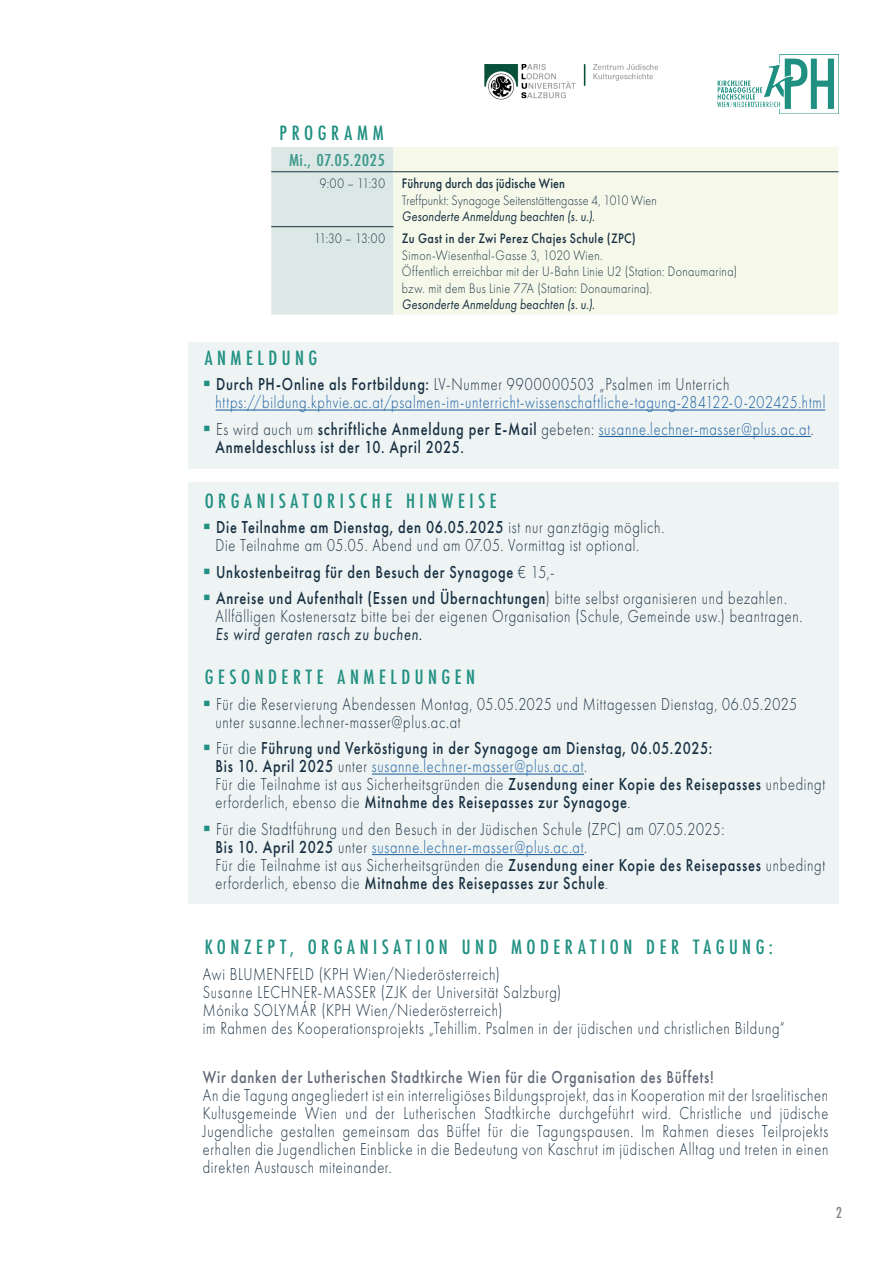
<style>
.page{position:relative;width:893px;height:1263px;background:#fff}
.page>*{position:absolute;margin:0;border:0;box-sizing:border-box;transform-origin:0 0}
.t1{font:500 21.6px "Futura PT Cond";letter-spacing:.21em;color:#1f9081}
.t2{font:300 18px/18px "Futura PT";letter-spacing:.05em;color:#183042;scale:.8 1}
.t3{font:500 18px/18px "Futura PT";letter-spacing:.05em;color:#183042;scale:.8 1}
.t4{font:300 18px/18px "Futura PT";letter-spacing:.05em;color:#175d9e;scale:.8 1}
.t5{font:500 18px "Futura PT";letter-spacing:.055em;color:#616877;scale:.8 1}
.t6{font:italic 18px "Futura PT";letter-spacing:.05em;color:#183042;scale:.8 1}
.t7{font:500 18px "Futura PT Cond";letter-spacing:.02em;color:#3b978a;scale:1.1 1}
.t8{font:500 16.5px "Futura PT Cond";color:#818485}
.t9{font:300 14.25px/16.5px "Futura PT";letter-spacing:.03em;color:#183042;scale:.85 1}
.t10{font:300 14.25px/16.5px "Futura PT";letter-spacing:.01em;color:#183042;scale:.85 1}
.t11{font:500 14.25px/21.9px "Futura PT";letter-spacing:.035em;color:#183042;scale:.85 1}
.t12{font:italic 14.25px "Futura PT";letter-spacing:.01em;color:#183042;scale:.85 1}
.s1{font-weight:500}
.s2{font-weight:400;font-style:italic}
.s3{font-weight:300}
.s4{font-weight:500;color:#183042}
.s5{color:#183042}
.s6{font-weight:300;color:#175d9e}
.s7{color:#175d9e}
</style>
<div class="page">
<img style="left:717px;top:54px;width:122px;height:60px">
<img style="left:484px;top:64px;width:174px;height:36px">
<div style="left:188px;top:482px;width:650px;height:422px;background:#eef3f3"></div>
<div style="left:188px;top:342px;width:650px;height:126px;background:#eef3f3"></div>
<div style="left:271px;top:147px;width:122px;height:168px;background:#dce8e5"></div>
<div style="left:393px;top:147px;width:445px;height:168px;background:#f6f9e9"></div>
<hr style="left:271px;top:171px;width:122px;height:1px;background:#183042">
<hr style="left:393px;top:171px;width:445px;height:1px;background:#183042">
<hr style="left:271px;top:226px;width:122px;height:1px;background:#183042">
<hr style="left:216px;top:410px;width:609px;height:1px;background:#175d9e">
<hr style="left:599px;top:436px;width:212px;height:1px;background:#175d9e">
<hr style="left:372px;top:774px;width:212px;height:1px;background:#175d9e">
<hr style="left:372px;top:854px;width:212px;height:1px;background:#175d9e">
<p class="t1" style="left:280px;top:120px;width:106px">PROGRAMM</p>
<p class="t7" style="left:289px;top:150px;width:89px">Mi., 07.05.2025</p>
<p class="t10" style="left:402px;top:175px;width:301px;text-indent:-82px">9:00 – 11:30 <span class="s1">Führung durch das jüdische Wien<br></span>Treffpunkt: Synagoge Seitenstättengasse 4, 1010 Wien</p>
<p class="t11" style="left:314px;top:205px;width:380px;text-indent:88px"><span class="s2">Gesonderte Anmeldung beachten (s. u.).<br></span><span class="s3">11:30 – 13:00</span> Zu Gast in der Zwi Perez Chajes Schule (ZPC)</p>
<p class="t9" style="left:402px;top:247px;width:396px">Simon-Wiesenthal-Gasse 3, 1020 Wien.<br>Öffentlich erreichbar mit der U-Bahn Linie U2 (Station: Donaumarina) bzw. mit dem Bus Linie 77A (Station: Donaumarina).</p>
<p class="t12" style="left:402px;top:296px;width:228px">Gesonderte Anmeldung beachten (s. u.).</p>
<p class="t1" style="left:205px;top:345px;width:114px">ANMELDUNG</p>
<p class="t4" style="left:216px;top:375px;width:764px"><span class="s4">Durch PH-Online als Fortbildung:</span> <span class="s5">LV-Nummer 9900000503 „Psalmen im Unterrich </span>https://bildung.kphvie.ac.at/psalmen-im-unterricht-wissenschaftliche-tagung-284122-0-202425.html</p>
<p class="t3" style="left:216px;top:420px;width:749px"><span class="s3">Es wird auch um</span> schriftliche Anmeldung per E-Mail <span class="s3">gebeten:</span> <span class="s6">susanne.lechner-masser@plus.ac.at</span><span class="s3">.<br></span>Anmeldeschluss ist der 10. April 2025.</p>
<p class="t1" style="left:205px;top:488px;width:293px">ORGANISATORISCHE HINWEISE</p>
<p class="t2" style="left:216px;top:518px;width:562px"><span class="s1">Die Teilnahme am Dienstag, den 06.05.2025</span> ist nur ganztägig möglich.<br>Die Teilnahme am 05.05. Abend und am 07.05. Vormittag ist optional.</p>
<p class="t3" style="left:216px;top:558px;width:715px;line-height:26.5px">Unkostenbeitrag für den Besuch der Synagoge <span class="s3">€ 15,-<br></span>Anreise und Aufenthalt (Essen und Übernachtungen<span class="s3">) bitte selbst organisieren und bezahlen.</span></p>
<p class="t2" style="left:216px;top:607px;width:735px">Allfälligen Kostenersatz bitte bei der eigenen Organisation (Schule, Gemeinde usw.) beantragen.</p>
<p class="t6" style="left:216px;top:624px;width:260px">Es wird geraten rasch zu buchen.</p>
<p class="t1" style="left:205px;top:664px;width:272px">GESONDERTE ANMELDUNGEN</p>
<p class="t2" style="left:216px;top:695px;width:728px">Für die Reservierung Abendessen Montag, 05.05.2025 und Mittagessen Dienstag, 06.05.2025 unter susanne.lechner-masser@plus.ac.at</p>
<p class="t3" style="left:216px;top:739px;width:764px"><span class="s3">Für die</span> Führung und Verköstigung in der Synagoge am Dienstag, 06.05.2025:<br>Bis 10. April 2025 <span class="s3">unter</span> <span class="s6">susanne.lechner-masser@plus.ac.at</span><span class="s3">.<br>Für die Teilnahme ist aus Sicherheitsgründen die</span> Zusendung einer Kopie des Reisepasses <span class="s3">unbedingt erforderlich, ebenso die</span> Mitnahme des Reisepasses zur Synagoge<span class="s3">.</span></p>
<p class="t2" style="left:216px;top:820px;width:764px">Für die Stadtführung und den Besuch in der Jüdischen Schule (ZPC) am 07.05.2025:<br><span class="s1">Bis 10. April 2025</span> unter <span class="s7">susanne.lechner-masser@plus.ac.at</span>.<br>Für die Teilnahme ist aus Sicherheitsgründen die <span class="s1">Zusendung einer Kopie des Reisepasses</span> unbedingt erforderlich, ebenso die <span class="s1">Mitnahme des Reisepasses zur Schule</span>.</p>
<p class="t1" style="left:205px;top:934px;width:570px">KONZEPT, ORGANISATION UND MODERATION DER TAGUNG:</p>
<p class="t2" style="left:203px;top:965px;width:729px">Awi BLUMENFELD (KPH Wien/Niederösterreich)<br>Susanne LECHNER-MASSER (ZJK der Universität Salzburg)<br>Mónika SOLYMÁR (KPH Wien/Niederösterreich)<br>im Rahmen des Kooperationsprojekts „Tehillim. Psalmen in der jüdischen und christlichen Bildung“</p>
<p class="t5" style="left:203px;top:1066px;width:640px">Wir danken der Lutherischen Stadtkirche Wien für die Organisation des Büffets!</p>
<p class="t2" style="left:203px;top:1086px;width:783px;text-align:justify">An die Tagung angegliedert ist ein interreligiöses Bildungsprojekt, das in Kooperation mit der Israelitischen Kultusgemeinde Wien und der Lutherischen Stadtkirche durchgeführt wird. Christliche und jüdische Jugendliche gestalten gemeinsam das Büffet für die Tagungspausen. Im Rahmen dieses Teilprojekts erhalten die Jugendlichen Einblicke in die Bedeutung von Kaschrut im jüdischen Alltag und treten in einen direkten Austausch miteinander.</p>
<p class="t8" style="left:836px;top:1203px;width:8px">2</p>
</div>
